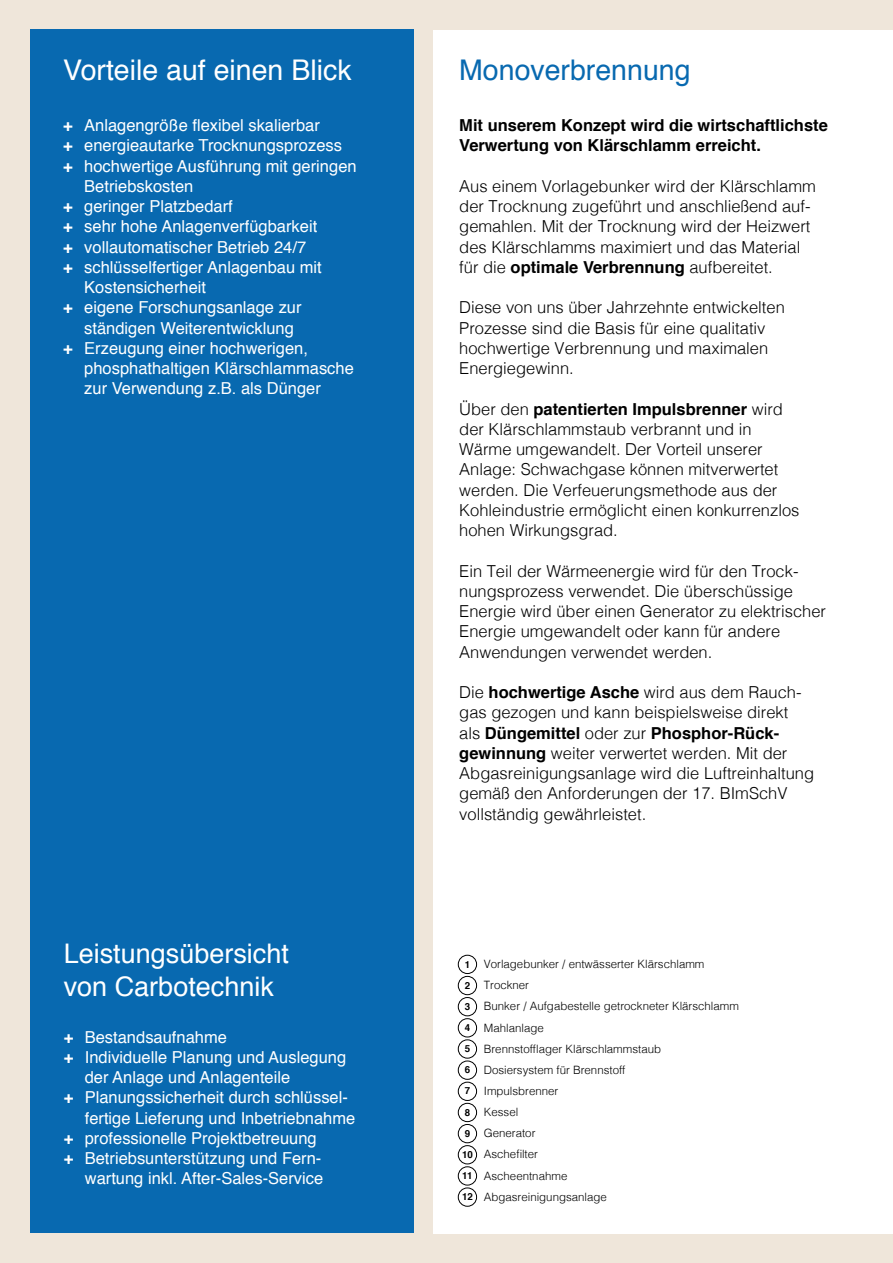
<style>
.page{position:relative;width:893px;height:1263px;background:#efe6da}
.page>*{position:absolute;margin:0;border:0;box-sizing:border-box;transform-origin:0 0}
.t1{font:28.5px "Helvetica";color:#fff}
.t2{font:28.5px "Helvetica";color:#0869b0}
.t3{font:27px/32.4px "Helvetica";color:#fff}
.t4{font:300 16.5px/20.2px "Helvetica";color:#000}
.t5{font:16.5px "Helvetica";color:#fff}
.t6{font:700 16.5px/20.2px "Helvetica";color:#000}
.t7{font:300 11.55px/21.1px "Helvetica";color:#000}
.s1{font-weight:700}
.s2{font-weight:700;font-size:9.75px}
</style>
<div class="page">
<div style="left:30px;top:30px;width:384px;height:1203px;background:#0869b0"></div>
<div style="left:434px;top:30px;width:459px;height:1203px;background:#fff"></div>
<div style="left:458px;top:955px;width:19px;height:19px;border:1px solid #000;border-radius:50%"></div>
<div style="left:458px;top:976px;width:19px;height:19px;border:1px solid #000;border-radius:50%"></div>
<div style="left:458px;top:997px;width:19px;height:19px;border:1px solid #000;border-radius:50%"></div>
<div style="left:458px;top:1018px;width:19px;height:19px;border:1px solid #000;border-radius:50%"></div>
<div style="left:458px;top:1039px;width:19px;height:19px;border:1px solid #000;border-radius:50%"></div>
<div style="left:458px;top:1061px;width:19px;height:18px;border:1px solid #000;border-radius:50%"></div>
<div style="left:458px;top:1082px;width:19px;height:19px;border:1px solid #000;border-radius:50%"></div>
<div style="left:458px;top:1103px;width:19px;height:19px;border:1px solid #000;border-radius:50%"></div>
<div style="left:458px;top:1124px;width:19px;height:19px;border:1px solid #000;border-radius:50%"></div>
<div style="left:458px;top:1145px;width:19px;height:19px;border:1px solid #000;border-radius:50%"></div>
<div style="left:458px;top:1166px;width:19px;height:19px;border:1px solid #000;border-radius:50%"></div>
<div style="left:458px;top:1188px;width:19px;height:18px;border:1px solid #000;border-radius:50%"></div>
<h1 class="t1" style="left:63px;top:48px;width:290px">Vorteile auf einen Blick</h1>
<p class="t5" style="left:63px;top:113px;width:258px"><span class="s1">+</span> Anlagengröße flexibel skalierbar</p>
<p class="t5" style="left:63px;top:133px;width:280px"><span class="s1">+</span> energieautarke Trocknungsprozess</p>
<p class="t5" style="left:63px;top:153px;width:295px"><span class="s1">+</span> hochwertige Ausführung mit geringen</p>
<p class="t5" style="left:84px;top:173px;width:111px">Betriebskosten</p>
<p class="t5" style="left:63px;top:194px;width:171px"><span class="s1">+</span> geringer Platzbedarf</p>
<p class="t5" style="left:63px;top:214px;width:255px"><span class="s1">+</span> sehr hohe Anlagenverfügbarkeit</p>
<p class="t5" style="left:63px;top:234px;width:244px"><span class="s1">+</span> vollautomatischer Betrieb 24/7</p>
<p class="t5" style="left:63px;top:254px;width:260px"><span class="s1">+</span> schlüsselfertiger Anlagenbau mit</p>
<p class="t5" style="left:84px;top:275px;width:123px">Kostensicherheit</p>
<p class="t5" style="left:63px;top:295px;width:240px"><span class="s1">+</span> eigene Forschungsanlage zur</p>
<p class="t5" style="left:84px;top:315px;width:211px">ständigen Weiterentwicklung</p>
<p class="t5" style="left:63px;top:335px;width:246px"><span class="s1">+</span> Erzeugung einer hochwerigen,</p>
<p class="t5" style="left:84px;top:356px;width:271px">phosphathaltigen Klärschlammasche</p>
<p class="t5" style="left:84px;top:376px;width:238px">zur Verwendung z.B. als Dünger</p>
<h2 class="t3" style="left:64px;top:938px;width:227px">Leistungsübersicht von Carbotechnik</h2>
<p class="t5" style="left:64px;top:1024px;width:165px"><span class="s1">+</span> Bestandsaufnahme</p>
<p class="t5" style="left:64px;top:1044px;width:284px"><span class="s1">+</span> Individuelle Planung und Auslegung</p>
<p class="t5" style="left:85px;top:1064px;width:207px">der Anlage und Anlagenteile</p>
<p class="t5" style="left:64px;top:1085px;width:286px"><span class="s1">+</span> Planungssicherheit durch schlüssel-</p>
<p class="t5" style="left:85px;top:1105px;width:272px">fertige Lieferung und Inbetriebnahme</p>
<p class="t5" style="left:64px;top:1125px;width:255px"><span class="s1">+</span> professionelle Projektbetreuung</p>
<p class="t5" style="left:64px;top:1145px;width:259px"><span class="s1">+</span> Betriebsunterstützung und Fern-</p>
<p class="t5" style="left:85px;top:1166px;width:240px">wartung inkl. After-Sales-Service</p>
<h1 class="t2" style="left:459px;top:48px;width:233px">Monoverbrennung</h1>
<p class="t6" style="left:459px;top:115px;width:370px">Mit unserem Konzept wird die wirtschaftlichste<br>Verwertung von Klärschlamm erreicht.</p>
<p class="t4" style="left:459px;top:175px;width:358px">Aus einem Vorlagebunker wird der Klärschlamm der Trocknung zugeführt und anschließend auf&shy;gemahlen. Mit der Trocknung wird der Heizwert des Klärschlamms maximiert und das Material für die <span class="s1">optimale Verbrennung</span> aufbereitet.</p>
<p class="t4" style="left:459px;top:296px;width:327px">Diese von uns über Jahrzehnte entwickelten Prozesse sind die Basis für eine qualitativ hochwertige Verbrennung und maximalen Energiegewinn.</p>
<p class="t4" style="left:459px;top:398px;width:342px">Über den <span class="s1">patentierten Impulsbrenner</span> wird der Klärschlammstaub verbrannt und in Wärme umgewandelt. Der Vorteil unserer Anlage: Schwachgase können mitverwertet werden. Die Verfeuerungsmethode aus der Kohleindustrie ermöglicht einen konkurrenzlos hohen Wirkungsgrad.</p>
<p class="t4" style="left:459px;top:559px;width:368px">Ein Teil der Wärmeenergie wird für den Trock&shy;nungsprozess verwendet. Die überschüssige Energie wird über einen Generator zu elektrischer Energie umgewandelt oder kann für andere Anwendungen verwendet werden.</p>
<p class="t4" style="left:459px;top:681px;width:356px">Die <span class="s1">hochwertige Asche</span> wird aus dem Rauch&shy;gas gezogen und kann beispielsweise direkt<br>als <span class="s1">Düngemittel</span> oder zur <span class="s1">Phosphor-Rück&shy;gewinnung</span> weiter verwertet werden. Mit der Abgasreinigungsanlage wird die Luftreinhaltung gemäß den Anforderungen der 17. BImSchV vollständig gewährleistet.</p>
<p class="t7" style="left:462px;top:952px;width:278px"><span class="s2">1</span> Vorlagebunker / entwässerter Klärschlamm<br><span class="s2">2</span> Trockner<br><span class="s2">3</span> Bunker / Aufgabestelle getrockneter Klärschlamm<br><span class="s2">4</span> Mahlanlage<br><span class="s2">5</span> Brennstofflager Klärschlammstaub<br><span class="s2">6</span> Dosiersystem für Brennstoff<br><span class="s2">7</span> Impulsbrenner<br><span class="s2">8</span> Kessel<br><span class="s2">9</span> Generator<br><span class="s2">10</span> Aschefilter<br><span class="s2">11</span> Ascheentnahme<br><span class="s2">12</span> Abgasreinigungsanlage</p>
</div>
